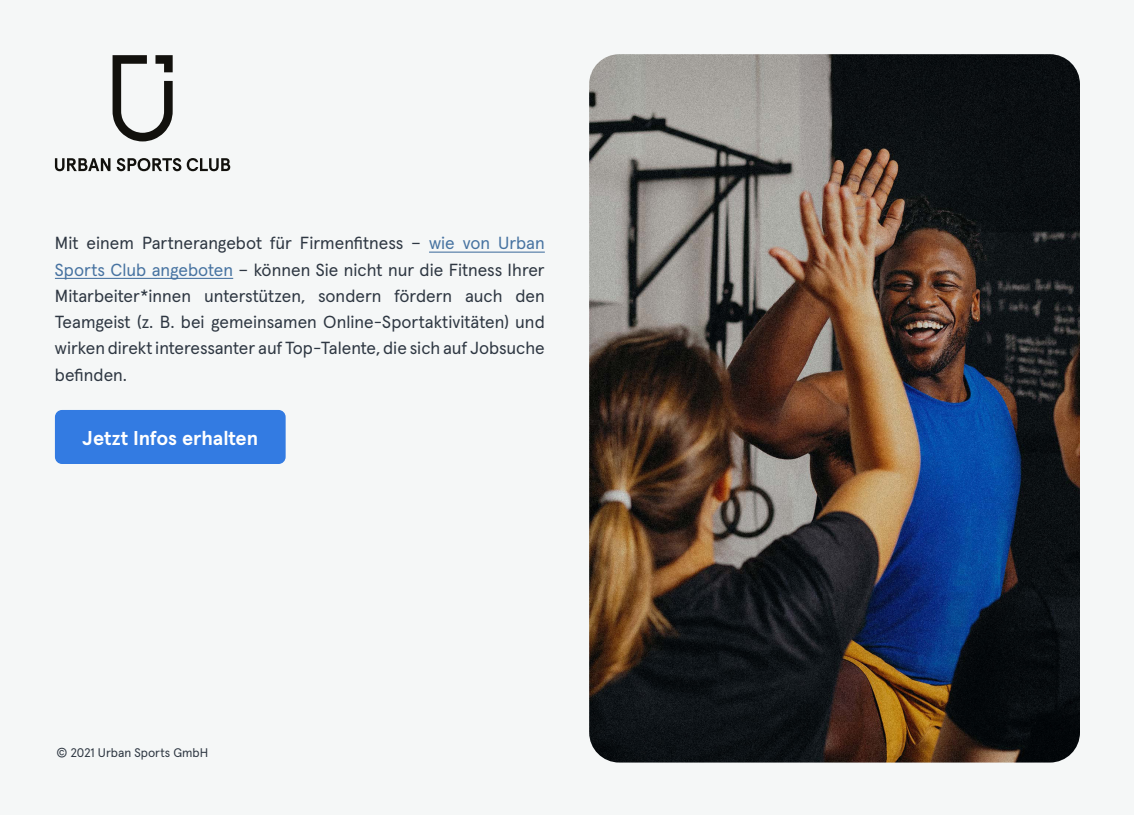
<style>
.page{position:relative;width:1134px;height:815px;background:#f5f7f7}
.page>*{position:absolute;margin:0;border:0;box-sizing:border-box;transform-origin:0 0}
.t1{font:700 20px "Apercu Aktiv";color:#fff}
.t2{font:17.5px/26.2px "Apercu Aktiv";color:#2e3742;text-align:justify}
.t3{font:12.5px "Apercu Aktiv";color:#2e3742}
.s1{color:#4773a1}
</style>
<div class="page">
<img style="left:589px;top:54px;width:491px;height:709px">
<hr style="left:429px;top:252px;width:116px;height:1px;background:#4773a1">
<hr style="left:55px;top:278px;width:178px;height:1px;background:#4773a1">
<div style="left:55px;top:410px;width:231px;height:54px;background:#337be2;border-radius:7px"></div>
<svg style="left:117px;top:158px;width:64px;height:13px"></svg>
<svg style="left:187px;top:158px;width:43px;height:13px"></svg>
<svg style="left:112px;top:55px;width:61px;height:86px"></svg>
<svg style="left:55px;top:158px;width:55px;height:13px"></svg>
<p class="t2" style="left:55px;top:229px;width:491px">Mit einem Partnerangebot für Firmenfitness – <span class="s1">wie von Urban Sports Club angeboten</span> – können Sie nicht nur die Fitness Ihrer Mitarbeiter*innen unterstützen, sondern fördern auch den Teamgeist (z. B. bei gemeinsamen Online-Sportaktivitäten) und wirken direkt interessanter auf Top-Talente, die sich auf Jobsuche befinden.</p>
<p class="t1" style="left:82px;top:422px;width:177px">Jetzt Infos erhalten</p>
<p class="t3" style="left:57px;top:743px;width:153px">© 2021 Urban Sports GmbH</p>
</div>
